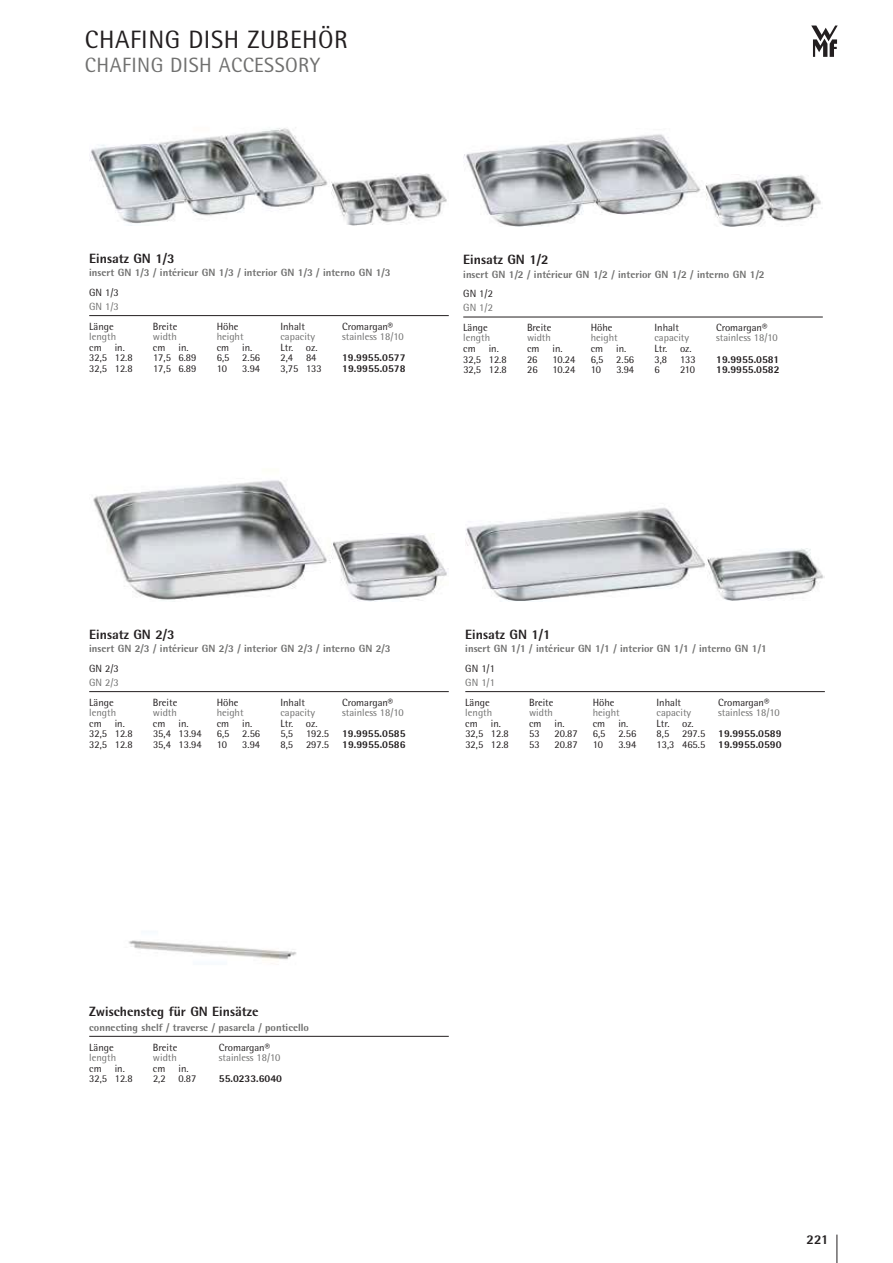
<style>
.page{position:relative;width:893px;height:1263px;background:#fff}
.page>*{position:absolute;margin:0;border:0;box-sizing:border-box;transform-origin:0 0}
.t1{font:25.2px "WMF Rotis";letter-spacing:.02em;color:#221e1f}
.t2{font:20.85px "WMF Rotis";letter-spacing:.02em;color:#70706f}
.t3{font:700 13.5px "WMF Rotis";color:#231f20}
.t4{font:10.5px "WMF Rotis";color:#231f20}
.t5{font:700 10.5px "WMF Rotis";color:#70706f}
.t6{font:10.5px "WMF Rotis";color:#70706f}
.t7{font:700 10.5px "WMF Rotis";color:#231f20}
.s1{font-weight:400}
</style>
<div class="page">
<svg style="left:837px;top:1235px;width:1px;height:27px"></svg>
<svg style="left:811px;top:26px;width:27px;height:31px"></svg>
<img style="left:89px;top:127px;width:239px;height:99px">
<img style="left:331px;top:173px;width:116px;height:53px">
<hr style="left:89px;top:315px;width:360px;height:1px;background:#231f20">
<img style="left:463px;top:134px;width:238px;height:93px">
<img style="left:705px;top:175px;width:116px;height:52px">
<hr style="left:463px;top:317px;width:360px;height:1px;background:#231f20">
<img style="left:93px;top:480px;width:238px;height:122px">
<img style="left:331px;top:534px;width:117px;height:68px">
<hr style="left:89px;top:691px;width:360px;height:1px;background:#231f20">
<img style="left:465px;top:507px;width:242px;height:95px">
<img style="left:707px;top:549px;width:117px;height:52px">
<hr style="left:465px;top:691px;width:360px;height:1px;background:#231f20">
<img style="left:128px;top:940px;width:169px;height:21px">
<hr style="left:89px;top:1036px;width:360px;height:1px;background:#231f20">
<h1 class="t1" style="left:85px;top:23px;width:264px">CHAFING DISH ZUBEHÖR</h1>
<h2 class="t2" style="left:85px;top:51px;width:237px">CHAFING DISH ACCESSORY</h2>
<p class="t3" style="left:89px;top:249px;width:87px">Einsatz GN 1/3</p>
<p class="t5" style="left:89px;top:266px;width:303px">insert GN 1/3 / intérieur GN 1/3 / interior GN 1/3 / interno GN 1/3</p>
<p class="t4" style="left:89px;top:286px;width:31px">GN 1/3</p>
<p class="t6" style="left:89px;top:300px;width:31px">GN 1/3</p>
<p class="t4" style="left:89px;top:319px;width:26px">Länge</p>
<p class="t6" style="left:89px;top:330px;width:28px">length</p>
<p class="t4" style="left:342px;top:319px;width:53px">Cromargan®</p>
<p class="t6" style="left:342px;top:330px;width:63px">stainless 18/10</p>
<p class="t4" style="left:153px;top:319px;width:26px">Breite</p>
<p class="t6" style="left:153px;top:330px;width:26px">width</p>
<p class="t4" style="left:217px;top:319px;width:23px">Höhe</p>
<p class="t6" style="left:217px;top:330px;width:28px">height</p>
<p class="t4" style="left:280px;top:319px;width:26px">Inhalt</p>
<p class="t6" style="left:280px;top:330px;width:36px">capacity</p>
<p class="t4" style="left:89px;top:340px;width:37px">cm in.</p>
<p class="t4" style="left:153px;top:340px;width:37px">cm in.</p>
<p class="t4" style="left:217px;top:340px;width:37px">cm in.</p>
<p class="t4" style="left:280px;top:340px;width:39px">Ltr. oz.</p>
<p class="t4" style="left:89px;top:351px;width:45px">32,5 12.8</p>
<p class="t4" style="left:153px;top:351px;width:45px">17,5 6.89</p>
<p class="t4" style="left:217px;top:351px;width:45px">6,5 2.56</p>
<p class="t4" style="left:280px;top:351px;width:38px">2,4 84</p>
<p class="t7" style="left:342px;top:351px;width:65px">19.9955.0577</p>
<p class="t4" style="left:89px;top:362px;width:45px">32,5 12.8</p>
<p class="t4" style="left:153px;top:362px;width:45px">17,5 6.89</p>
<p class="t4" style="left:217px;top:362px;width:12px">10</p>
<p class="t4" style="left:242px;top:362px;width:19px">3.94</p>
<p class="t4" style="left:281px;top:362px;width:43px">3,75 133</p>
<p class="t7" style="left:342px;top:362px;width:65px">19.9955.0578</p>
<p class="t3" style="left:463px;top:251px;width:87px">Einsatz GN 1/2</p>
<p class="t5" style="left:463px;top:267px;width:303px">insert GN 1/2 / intérieur GN 1/2 / interior GN 1/2 / interno GN 1/2</p>
<p class="t4" style="left:463px;top:287px;width:31px">GN 1/2</p>
<p class="t6" style="left:463px;top:301px;width:31px">GN 1/2</p>
<p class="t4" style="left:463px;top:321px;width:26px">Länge</p>
<p class="t6" style="left:463px;top:331px;width:28px">length</p>
<p class="t4" style="left:716px;top:321px;width:53px">Cromargan®</p>
<p class="t6" style="left:716px;top:331px;width:63px">stainless 18/10</p>
<p class="t4" style="left:527px;top:321px;width:26px">Breite</p>
<p class="t6" style="left:527px;top:331px;width:26px">width</p>
<p class="t4" style="left:591px;top:321px;width:23px">Höhe</p>
<p class="t6" style="left:591px;top:331px;width:28px">height</p>
<p class="t4" style="left:654px;top:321px;width:26px">Inhalt</p>
<p class="t6" style="left:654px;top:331px;width:36px">capacity</p>
<p class="t4" style="left:463px;top:342px;width:37px">cm in.</p>
<p class="t4" style="left:527px;top:342px;width:37px">cm in.</p>
<p class="t4" style="left:591px;top:342px;width:37px">cm in.</p>
<p class="t4" style="left:654px;top:342px;width:39px">Ltr. oz.</p>
<p class="t4" style="left:463px;top:352px;width:45px">32,5 12.8</p>
<p class="t4" style="left:527px;top:352px;width:12px">26</p>
<p class="t4" style="left:552px;top:352px;width:24px">10.24</p>
<p class="t4" style="left:591px;top:352px;width:45px">6,5 2.56</p>
<p class="t4" style="left:654px;top:352px;width:43px">3,8 133</p>
<p class="t7" style="left:716px;top:352px;width:64px">19.9955.0581</p>
<p class="t4" style="left:463px;top:363px;width:45px">32,5 12.8</p>
<p class="t4" style="left:527px;top:363px;width:12px">26</p>
<p class="t4" style="left:552px;top:363px;width:24px">10.24</p>
<p class="t4" style="left:591px;top:363px;width:12px">10</p>
<p class="t4" style="left:616px;top:363px;width:19px">3.94</p>
<p class="t4" style="left:654px;top:363px;width:7px">6</p>
<p class="t4" style="left:680px;top:363px;width:16px">210</p>
<p class="t7" style="left:716px;top:363px;width:65px">19.9955.0582</p>
<p class="t3" style="left:89px;top:625px;width:87px">Einsatz GN 2/3</p>
<p class="t5" style="left:89px;top:642px;width:303px">insert GN 2/3 / intérieur GN 2/3 / interior GN 2/3 / interno GN 2/3</p>
<p class="t4" style="left:89px;top:662px;width:31px">GN 2/3</p>
<p class="t6" style="left:89px;top:676px;width:31px">GN 2/3</p>
<p class="t4" style="left:89px;top:695px;width:26px">Länge</p>
<p class="t6" style="left:89px;top:706px;width:28px">length</p>
<p class="t4" style="left:342px;top:695px;width:53px">Cromargan®</p>
<p class="t6" style="left:342px;top:706px;width:63px">stainless 18/10</p>
<p class="t4" style="left:153px;top:695px;width:26px">Breite</p>
<p class="t6" style="left:153px;top:706px;width:26px">width</p>
<p class="t4" style="left:217px;top:695px;width:23px">Höhe</p>
<p class="t6" style="left:217px;top:706px;width:28px">height</p>
<p class="t4" style="left:280px;top:695px;width:26px">Inhalt</p>
<p class="t6" style="left:280px;top:706px;width:36px">capacity</p>
<p class="t4" style="left:89px;top:716px;width:37px">cm in.</p>
<p class="t4" style="left:153px;top:716px;width:37px">cm in.</p>
<p class="t4" style="left:217px;top:716px;width:37px">cm in.</p>
<p class="t4" style="left:280px;top:716px;width:39px">Ltr. oz.</p>
<p class="t4" style="left:89px;top:727px;width:45px">32,5 12.8</p>
<p class="t4" style="left:153px;top:727px;width:50px">35,4 13.94</p>
<p class="t4" style="left:217px;top:727px;width:45px">6,5 2.56</p>
<p class="t7" style="left:280px;top:727px;width:126px"><span class="s1">5,5 192.5</span> 19.9955.0585</p>
<p class="t4" style="left:89px;top:738px;width:45px">32,5 12.8</p>
<p class="t4" style="left:153px;top:738px;width:50px">35,4 13.94</p>
<p class="t4" style="left:217px;top:738px;width:12px">10</p>
<p class="t4" style="left:242px;top:738px;width:19px">3.94</p>
<p class="t7" style="left:281px;top:738px;width:126px"><span class="s1">8,5 297.5</span> 19.9955.0586</p>
<p class="t3" style="left:465px;top:625px;width:87px">Einsatz GN 1/1</p>
<p class="t5" style="left:465px;top:642px;width:303px">insert GN 1/1 / intérieur GN 1/1 / interior GN 1/1 / interno GN 1/1</p>
<p class="t4" style="left:465px;top:662px;width:31px">GN 1/1</p>
<p class="t6" style="left:465px;top:676px;width:31px">GN 1/1</p>
<p class="t4" style="left:465px;top:695px;width:26px">Länge</p>
<p class="t6" style="left:465px;top:706px;width:28px">length</p>
<p class="t4" style="left:718px;top:695px;width:53px">Cromargan®</p>
<p class="t6" style="left:718px;top:706px;width:63px">stainless 18/10</p>
<p class="t4" style="left:529px;top:695px;width:26px">Breite</p>
<p class="t6" style="left:529px;top:706px;width:26px">width</p>
<p class="t4" style="left:593px;top:695px;width:23px">Höhe</p>
<p class="t6" style="left:593px;top:706px;width:28px">height</p>
<p class="t4" style="left:656px;top:695px;width:26px">Inhalt</p>
<p class="t6" style="left:656px;top:706px;width:36px">capacity</p>
<p class="t4" style="left:465px;top:716px;width:37px">cm in.</p>
<p class="t4" style="left:529px;top:716px;width:37px">cm in.</p>
<p class="t4" style="left:593px;top:716px;width:37px">cm in.</p>
<p class="t4" style="left:656px;top:716px;width:39px">Ltr. oz.</p>
<p class="t4" style="left:465px;top:727px;width:45px">32,5 12.8</p>
<p class="t4" style="left:529px;top:727px;width:12px">53</p>
<p class="t4" style="left:555px;top:727px;width:25px">20.87</p>
<p class="t4" style="left:593px;top:727px;width:45px">6,5 2.56</p>
<p class="t7" style="left:656px;top:727px;width:126px"><span class="s1">8,5 297.5</span> 19.9955.0589</p>
<p class="t4" style="left:465px;top:738px;width:45px">32,5 12.8</p>
<p class="t4" style="left:529px;top:738px;width:12px">53</p>
<p class="t4" style="left:555px;top:738px;width:25px">20.87</p>
<p class="t4" style="left:593px;top:738px;width:12px">10</p>
<p class="t4" style="left:618px;top:738px;width:19px">3.94</p>
<p class="t7" style="left:657px;top:738px;width:126px"><span class="s1">13,3 465.5</span> 19.9955.0590</p>
<p class="t3" style="left:89px;top:1003px;width:171px">Zwischensteg für GN Einsätze</p>
<p class="t5" style="left:89px;top:1020px;width:221px">connecting shelf / traverse / pasarela / ponticello</p>
<p class="t4" style="left:89px;top:1040px;width:26px">Länge</p>
<p class="t6" style="left:89px;top:1051px;width:28px">length</p>
<p class="t4" style="left:219px;top:1040px;width:53px">Cromargan®</p>
<p class="t6" style="left:219px;top:1051px;width:63px">stainless 18/10</p>
<p class="t4" style="left:153px;top:1040px;width:26px">Breite</p>
<p class="t6" style="left:153px;top:1051px;width:26px">width</p>
<p class="t4" style="left:89px;top:1061px;width:37px">cm in.</p>
<p class="t4" style="left:153px;top:1061px;width:37px">cm in.</p>
<p class="t4" style="left:89px;top:1072px;width:45px">32,5 12.8</p>
<p class="t4" style="left:153px;top:1072px;width:45px">2,2 0.87</p>
<p class="t7" style="left:219px;top:1072px;width:65px">55.0233.6040</p>
<p class="t3" style="left:806px;top:1231px;width:23px">221</p>
</div>
